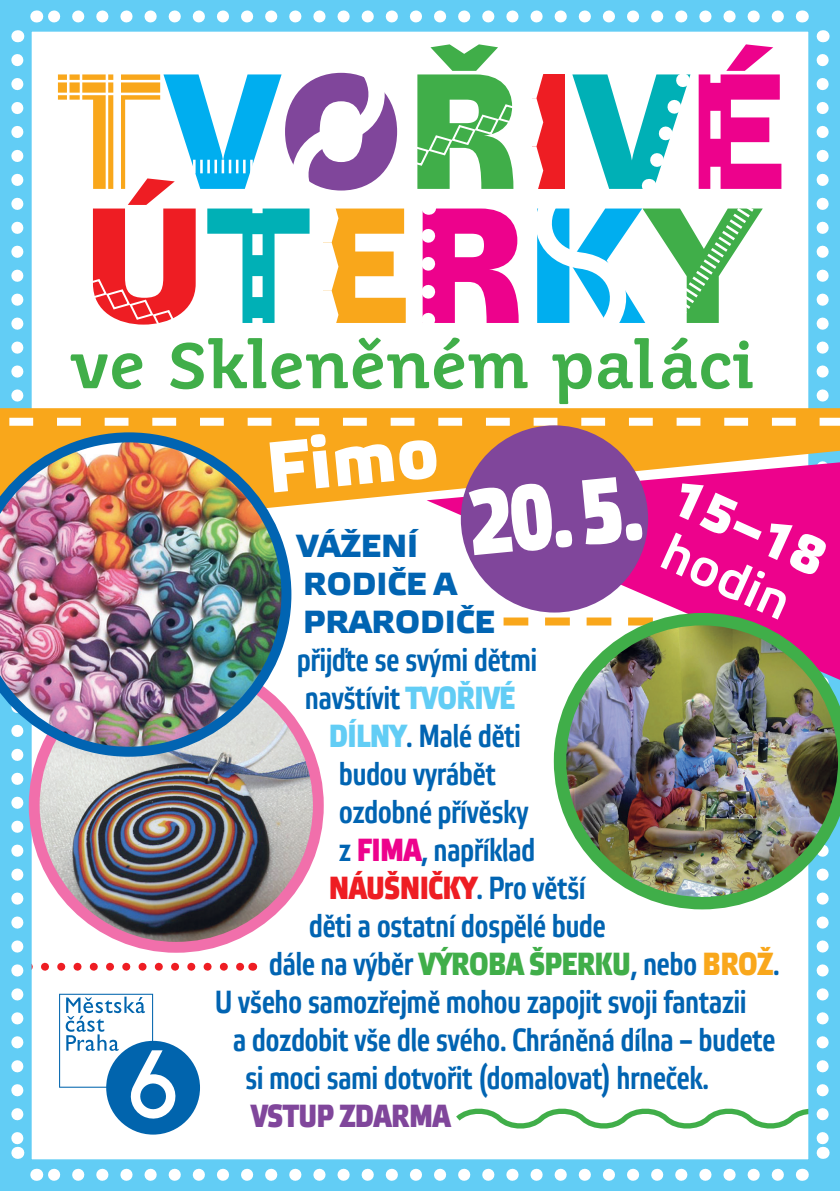
<style>
.page{position:relative;width:840px;height:1191px;background:#fff}
.page>*{position:absolute;margin:0;border:0;box-sizing:border-box;transform-origin:0 0}
.t1{font:900 163.4px/134px "Trivia Sans";color:#f9a71b}
.t2{font:500 92px "Etelka Narrow";color:#fff}
.t3{font:500 72px "Etelka";color:#fff}
.t4{font:700 62.6px "Juvenis";color:#40ae49}
.t5{font:500 52px "Etelka";color:#fff}
.t6{font:500 52px "Etelka";color:#fff}
.t7{font:500 32px "Etelka Narrow";color:#0164b2}
.t8{font:500 32px/38px "Etelka";color:#0164b2}
.t9{font:500 32px "Etelka Narrow";color:#ee1d23}
.t10{font:500 32px "Etelka Narrow";color:#80469b}
.s1{color:#00aeef}
.s2{color:#80469b}
.s3{color:#40ae49}
.s4{color:#ee1d23}
.s5{color:#00b0b6}
.s6{color:#ed028c}
.s7{color:#62cdf5}
.s8{color:#0164b2}
.s9{color:#f9a71b}
</style>
<div class="page">
<div style="left:0;top:0;width:839px;height:1191px;background:#62cdf5"></div>
<svg style="left:48px;top:10px;width:729px;height:12px"></svg>
<svg style="left:801px;top:10px;width:1px;height:12px"></svg>
<svg style="left:36px;top:10px;width:1px;height:12px"></svg>
<svg style="left:48px;top:1168px;width:729px;height:12px"></svg>
<svg style="left:801px;top:1168px;width:1px;height:12px"></svg>
<svg style="left:36px;top:1168px;width:1px;height:12px"></svg>
<img style="left:0;top:30px;width:839px;height:1128px">
<div style="left:460px;top:425px;width:187px;height:187px;background:#80469b;border-radius:50%"></div>
<h1 class="t1" style="left:56px;top:70px;width:731px">T<span class="s1">V</span><span class="s2">O</span><span class="s3">Ř</span><span class="s4">I</span><span class="s5">V</span><span class="s6">É<br></span><span class="s4">Ú</span><span class="s5">T</span>E<span class="s6">R</span><span class="s1">K</span><span class="s3">Y</span></h1>
<h3 class="t4" style="left:70px;top:326px;width:685px">ve Skleněném paláci</h3>
<h3 class="t3" style="left:263px;top:426px;width:174px;rotate:-5deg">Fimo</h3>
<h2 class="t2" style="left:465px;top:470px;width:175px;rotate:-5deg">20. 5.</h2>
<h3 class="t5" style="left:686px;top:467px;width:164px;rotate:24deg">15–18</h3>
<p class="t8" style="left:297px;top:529px;width:199px">VÁŽENÍ<br>RODIČE A<br>PRARODIČE</p>
<p class="t7" style="left:297px;top:642px;width:241px">přijďte se svými dětmi</p>
<p class="t7" style="left:305px;top:680px;width:211px">navštívit <span class="s7">TVOŘIVÉ</span></p>
<p class="t7" style="left:329px;top:718px;width:193px"><span class="s7">DÍLNY</span>. Malé děti</p>
<p class="t7" style="left:339px;top:756px;width:158px">budou vyrábět</p>
<p class="t7" style="left:339px;top:794px;width:190px">ozdobné přívěsky</p>
<p class="t7" style="left:339px;top:832px;width:197px">z <span class="s6">FIMA</span>, například</p>
<p class="t9" style="left:329px;top:870px;width:258px">NÁUŠNI ČKY<span class="s8">. Pro větší</span></p>
<p class="t7" style="left:309px;top:908px;width:298px">děti a ostatní dospělé bude</p>
<p class="t7" style="left:269px;top:946px;width:512px">dále na výběr <span class="s3">VÝROBA ŠPERKU</span>, nebo <span class="s9">BROŽ</span>.</p>
<p class="t7" style="left:215px;top:984px;width:532px">U všeho samozřejmě mohou zapojit svoji fantazii</p>
<p class="t7" style="left:233px;top:1022px;width:543px">a dozdobit vše dle svého. Chráněná dílna – budete</p>
<p class="t7" style="left:245px;top:1060px;width:465px">si moci sami dotvořit (domalovat) hrneček.</p>
<p class="t10" style="left:251px;top:1098px;width:200px">VSTUP ZDARMA</p>
<h3 class="t6" style="left:676px;top:522px;width:137px;rotate:24deg">hodin</h3>
</div>
